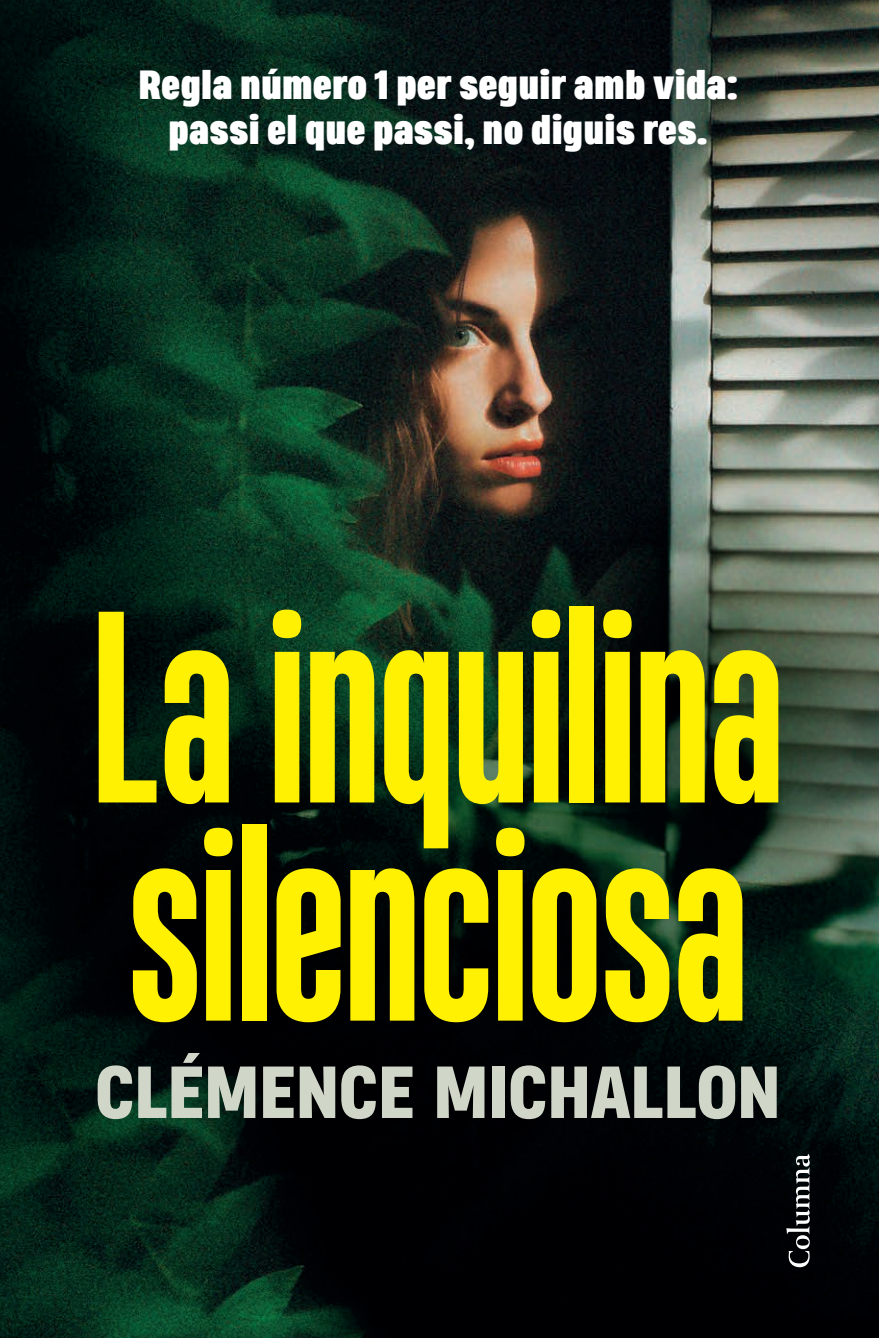
<style>
.page{position:relative;width:879px;height:1338px;background:#fff}
.page>*{position:absolute;margin:0;border:0;box-sizing:border-box;transform-origin:0 0}
.t1{font:700 256.6px/218.2px "Heading Pro Ultracompressed";letter-spacing:-.015em;color:#fff101}
.t2{font:500 69.2px "Heading Pro";color:#d0d7c9}
.t3{font:500 38px/45.6px "Heading Pro";letter-spacing:.005em;color:#fff;text-align:center}
</style>
<div class="page">
<img style="left:0;top:0;width:879px;height:1338px">
<svg style="left:786px;top:1154px;width:23px;height:113px"></svg>
<p class="t3" style="left:138px;top:62px;width:601px">Regla número 1 per seguir amb vida: passi el que passi, no diguis res.</p>
<h1 class="t1" style="left:91px;top:627px;width:696px">La inquilina silenciosa</h1>
<h2 class="t2" style="left:95px;top:1047px;width:686px">CLÉMENCE MICHALLON</h2>
</div>
